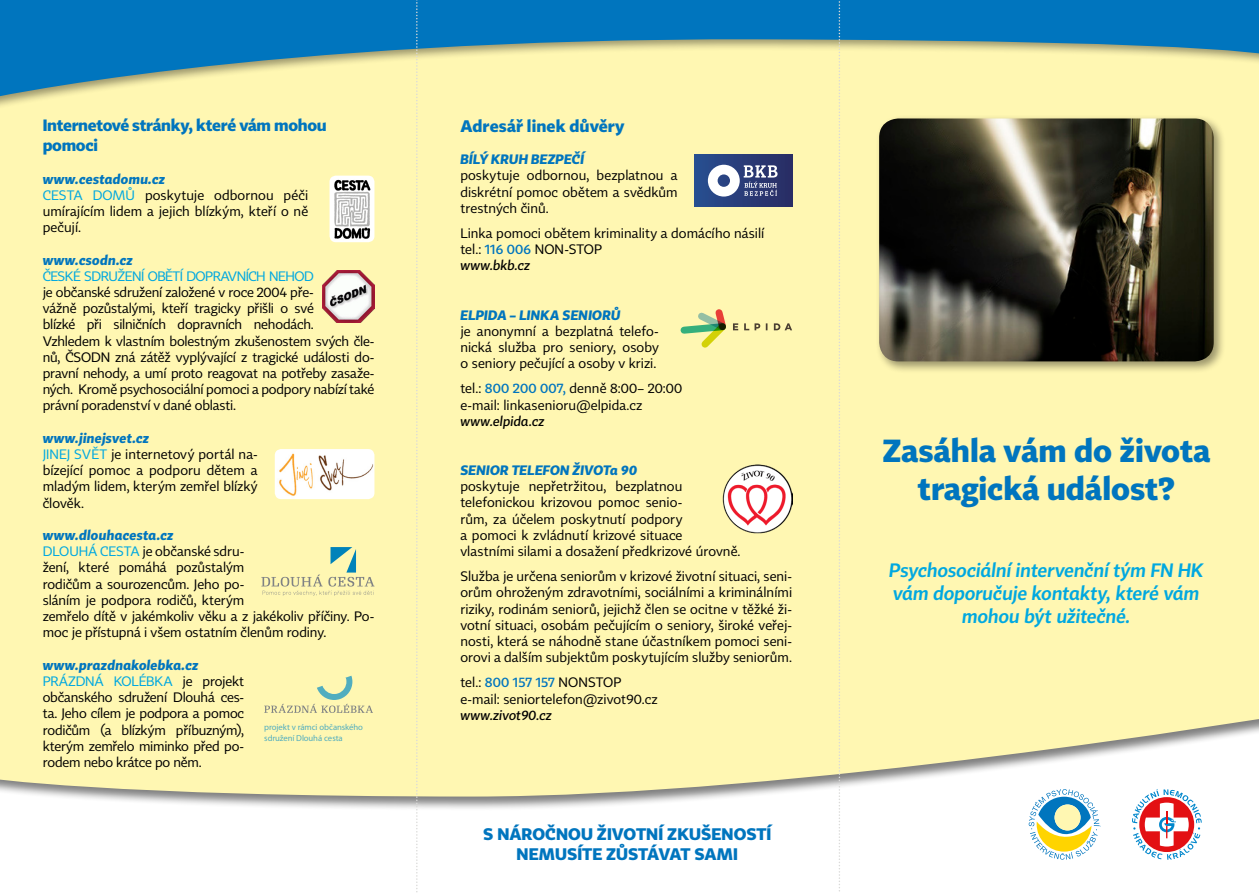
<style>
.page{position:relative;width:1259px;height:893px;background:#fff}
.page>*{position:absolute;margin:0;border:0;box-sizing:border-box;transform-origin:0 0}
.nadpis{font:700 31.5px/37.8px "Tabac Sans";color:#0075be;text-align:center}
.text{font:italic 300 19.2px/23px "Tabac Sans";letter-spacing:-.005em;color:#00a8e0;text-align:center}
.nadpis-2{font:700 16.5px/19.8px "Tabac Sans";letter-spacing:.005em;color:#0075be;text-align:center}
.nadpis-3{font:700 16.2px/19.8px "Tabac Sans";letter-spacing:-.02em;color:#0075be}
.text-2{font:13.5px/16.2px "Tabac Sans";letter-spacing:-.005em;color:#000;text-align:justify}
.nadpis_maly{font:italic 700 13.5px "Tabac Sans";letter-spacing:.015em;color:#0075be}
.text-3{font:italic 500 13.5px "Tabac Sans";letter-spacing:.01em;color:#000}
.t1{font:8.7px/10.4px "Akkurat Light Pro";letter-spacing:-.005em;color:#51adbf}
.s1{color:#00a8e0}
.s2{font-weight:500;color:#0075be}
</style>
<div class="page">
<div style="left:0;top:111px;width:1259px;height:685px;background:#fff7b2"></div>
<svg style="left:1028px;top:789px;width:72px;height:71px"></svg>
<div style="left:1054px;top:804px;width:26px;height:26px;background:#fff7b2;border-radius:50%"></div>
<svg style="left:1132px;top:789px;width:69px;height:71px"></svg>
<div style="left:0;top:0;width:1259px;height:111px;background:#fff7b2"></div>
<svg style="left:0;top:0;width:1259px;height:100px;fill:#0075be"></svg>
<div style="left:694px;top:154px;width:98px;height:52px;background:linear-gradient(to right,#294f90,#2a2c63)"></div>
<svg style="left:708px;top:165px;width:69px;height:32px"></svg>
<svg style="left:680px;top:309px;width:112px;height:39px;background:#e5e39f"></svg>
<img style="left:723px;top:464px;width:69px;height:69px">
<img style="left:329px;top:176px;width:45px;height:66px">
<img style="left:322px;top:271px;width:52px;height:51px">
<img style="left:275px;top:449px;width:99px;height:50px">
<svg style="left:261px;top:547px;width:113px;height:49px;background:#e7e7ae"></svg>
<svg style="left:264px;top:676px;width:109px;height:37px;background:#e9e9af"></svg>
<svg style="left:416px;top:0;width:2px;height:893px;background:#e9e9c1"></svg>
<svg style="left:838px;top:0;width:2px;height:892px;background:#ebeac2"></svg>
<div style="left:875px;top:114px;width:351px;height:260px;background:#000;opacity:.4"></div>
<img style="left:879px;top:118px;width:334px;height:243px">
<p class="nadpis-3" style="left:43px;top:116px;width:285px">Internetové stránky, které vám mohou pomoci</p>
<p class="nadpis_maly" style="left:43px;top:170px;width:124px">www.cestadomu.cz</p>
<p class="text-2" style="left:43px;top:187px;width:267px"><span class="s1">CESTA DOMŮ</span> poskytuje odbornou péči umírajícím lidem a jejich blízkým, kteří o ně pečují.</p>
<p class="nadpis_maly" style="left:43px;top:251px;width:92px">www.csodn.cz</p>
<p class="text-2" style="left:43px;top:268px;width:333px;text-align:left"><span class="s1">ČESKÉ SDRUŽENÍ OBĚTÍ DOPRAVNÍCH NEHOD<br></span>je občanské sdružení založené v roce 2004 pře-<br>vážně pozůstalými, kteří tragicky přišli o své<br>blízké při silničních dopravních nehodách.<br>Vzhledem k vlastním bolestným zkušenostem svých čle&shy;nů, ČSODN zná zátěž vyplývající z tragické události do&shy;pravní nehody, a umí proto reagovat na potřeby zasaže&shy;ných. Kromě psychosociální pomoci a podpory nabízí také právní poradenství v dané oblasti.</p>
<p class="nadpis_maly" style="left:43px;top:430px;width:108px">www.jinejsvet.cz</p>
<p class="text-2" style="left:43px;top:446px;width:216px"><span class="s1">JINEJ SVĚT</span> je internetový portál na&shy;bízející pomoc a podporu dětem a mladým lidem, kterým zemřel blízký člověk.</p>
<p class="nadpis_maly" style="left:43px;top:527px;width:132px">www.dlouhacesta.cz</p>
<p class="text-2" style="left:43px;top:544px;width:333px;text-align:left"><span class="s1">DLOUHÁ CESTA</span> je občanské sdru-<br>žení, které pomáhá pozůstalým<br>rodičům a sourozencům. Jeho po-<br>sláním je podpora rodičů, kterým<br>zemřelo dítě v jakémkoliv věku a z jakékoliv příčiny. Po&shy;moc je přístupná i všem ostatním členům rodiny.</p>
<p class="nadpis_maly" style="left:43px;top:656px;width:157px">www.prazdnakolebka.cz</p>
<p class="text-2" style="left:43px;top:673px;width:203px"><span class="s1">PRÁZDNÁ KOLÉBKA</span> je projekt občanského sdružení Dlouhá ces&shy;ta. Jeho cílem je podpora a pomoc rodičům (a blízkým příbuzným), kterým zemřelo miminko před po&shy;rodem nebo krátce po něm.</p>
<p class="t1" style="left:264px;top:722px;width:100px">projekt v rámci občanského sdružení Dlouhá cesta</p>
<p class="nadpis-2" style="left:460px;top:116px;width:166px">Adresář linek důvěry</p>
<p class="nadpis_maly" style="left:460px;top:151px;width:125px">BÍLÝ KRUH BEZPEČÍ</p>
<p class="text-2" style="left:460px;top:168px;width:219px">poskytuje odbornou, bezplatnou a diskrétní pomoc obětem a svědkům trestných činů.</p>
<p class="text-2" style="left:460px;top:225px;width:305px">Linka pomoci obětem kriminality a domácího násilí</p>
<p class="text-2" style="left:460px;top:241px;width:143px">tel.: <span class="s2">116 006</span> NON-STOP</p>
<p class="text-3" style="left:460px;top:257px;width:72px">www.bkb.cz</p>
<p class="nadpis_maly" style="left:460px;top:306px;width:161px">ELPIDA – LINKA SENIORŮ</p>
<p class="text-2" style="left:460px;top:323px;width:200px">je anonymní a bezplatná telefo&shy;nická služba pro seniory, osoby o seniory pečující a osoby v krizi.</p>
<p class="text-2" style="left:460px;top:381px;width:223px">tel.: <span class="s2">800 200 007,</span> denně 8:00– 20:00</p>
<p class="text-2" style="left:460px;top:397px;width:184px">e-mail: linkasenioru@elpida.cz</p>
<p class="text-3" style="left:460px;top:413px;width:86px">www.elpida.cz</p>
<p class="nadpis_maly" style="left:460px;top:462px;width:178px">SENIOR TELEFON ŽIVOTa 90</p>
<p class="text-2" style="left:460px;top:478px;width:281px;text-align:left">poskytuje nepřetržitou, bezplatnou telefonickou krizovou pomoc senio-<br>rům, za účelem poskytnutí podpory<br>a pomoci k zvládnutí krizové situace<br>vlastními silami a dosažení předkrizové úrovně.</p>
<p class="text-2" style="left:460px;top:568px;width:333px">Služba je určena seniorům v krizové životní situaci, seni&shy;orům ohroženým zdravotními, sociálními a kriminálními riziky, rodinám seniorů, jejichž člen se ocitne v těžké ži&shy;votní situaci, osobám pečujícím o seniory, široké veřej&shy;nosti, která se náhodně stane účastníkem pomoci seni&shy;orovi a dalším subjektům poskytujícím služby seniorům.</p>
<p class="text-2" style="left:460px;top:675px;width:162px">tel.: <span class="s2">800 157 157</span> NONSTOP</p>
<p class="text-2" style="left:460px;top:691px;width:199px">e-mail: seniortelefon@zivot90.cz</p>
<p class="text-3" style="left:460px;top:707px;width:93px">www.zivot90.cz</p>
<p class="nadpis-2" style="left:483px;top:824px;width:290px">S NÁROČNOU ŽIVOTNÍ ZKUŠENOSTÍ<br>NEMUSÍTE ZŮSTÁVAT SAMI</p>
<p class="nadpis" style="left:882px;top:432px;width:329px">Zasáhla vám do života tragická událost?</p>
<p class="text" style="left:889px;top:559px;width:316px">Psychosociální intervenční tým FN HK vám doporučuje kontakty, které vám mohou být užitečné.</p>
</div>
